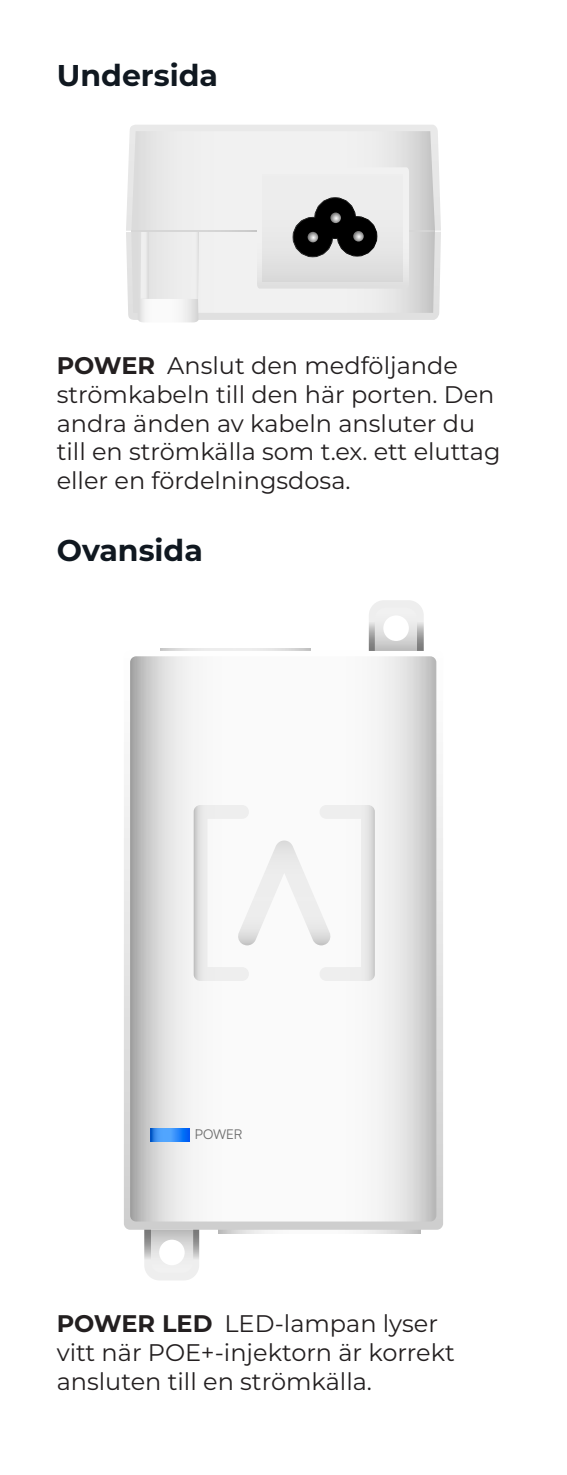
<style>
.page{position:relative;width:567px;height:1475px;background:#fff}
.page>*{position:absolute;margin:0;border:0;box-sizing:border-box;transform-origin:0 0}
.t1{font:700 30px "Montserrat";color:#101820}
.t2{font:24px/28.8px "Montserrat";color:#231f20}
.t3{font:700 13.6px "Satoshi Variable";color:#6d6d6d}
.s1{font-weight:700}
</style>
<div class="page">
<svg style="left:126px;top:125px;width:315px;height:195px;background:#e7e7e7"></svg>
<svg style="left:131px;top:131px;width:304px;height:182px"></svg>
<svg style="left:138px;top:299px;width:60px;height:23px"></svg>
<div style="left:141px;top:232px;width:7px;height:67px;background:#eee"></div>
<div style="left:191px;top:232px;width:8px;height:67px;background:#eee"></div>
<hr style="left:131px;top:231px;width:126px;height:1px;background:#d6d6d6">
<svg style="left:257px;top:167px;width:178px;height:121px;background:#c1c1c1"></svg>
<svg style="left:218px;top:1229px;width:202px;height:4px"></svg>
<svg style="left:160px;top:648px;width:151px;height:3px"></svg>
<svg style="left:369px;top:600px;width:55px;height:51px"></svg>
<svg style="left:144px;top:1229px;width:55px;height:51px"></svg>
<svg style="left:124px;top:661px;width:319px;height:568px"></svg>
<svg style="left:130px;top:656px;width:306px;height:565px"></svg>
<svg style="left:194px;top:804px;width:181px;height:176px"></svg>
<svg style="left:151px;top:1128px;width:39px;height:13px"></svg>
<p class="t1" style="left:57px;top:53px;width:163px">Undersida</p>
<p class="t2" style="left:57px;top:350px;width:445px"><span class="s1">POWER</span> Anslut den medföljande strömkabeln till den här porten. Den andra änden av kabeln ansluter du till en strömkälla som t.ex. ett eluttag eller en fördelningsdosa.</p>
<p class="t1" style="left:57px;top:529px;width:148px">Ovansida</p>
<p class="t3" style="left:195px;top:1123px;width:49px">POWER</p>
<p class="t2" style="left:57px;top:1307px;width:400px"><span class="s1">POWER LED</span> LED-lampan lyser vitt när POE+-injektorn är korrekt ansluten till en strömkälla.</p>
</div>
